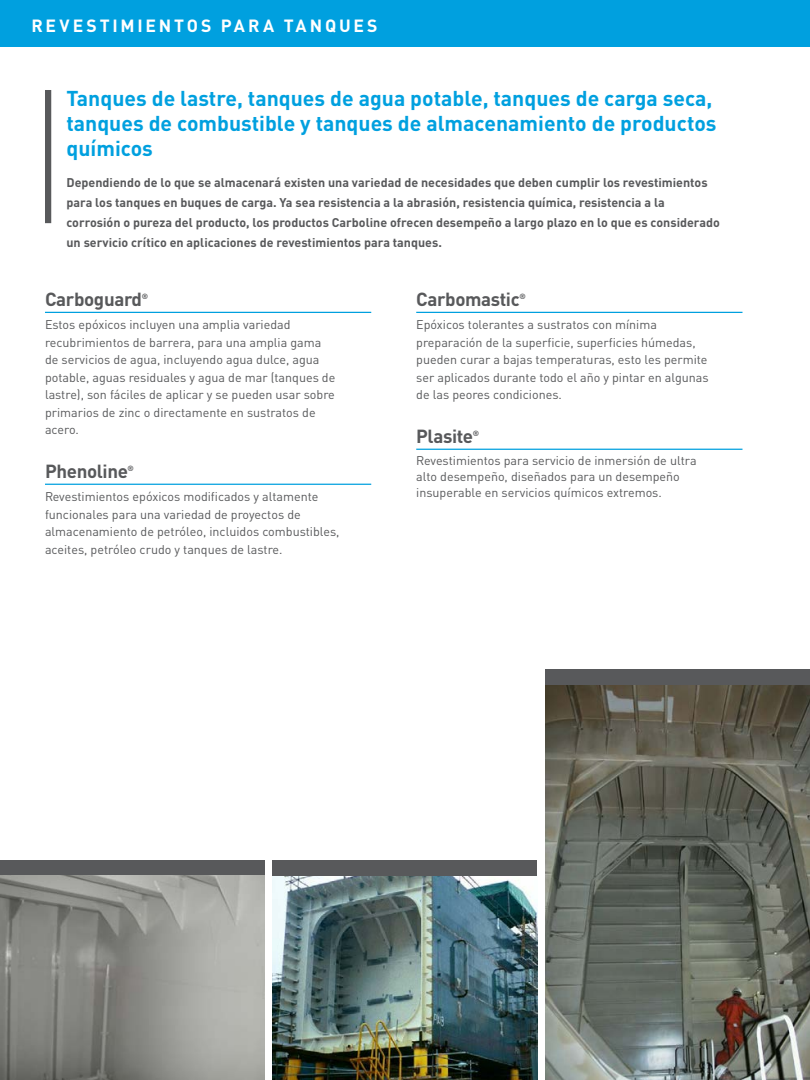
<style>
.page{position:relative;width:810px;height:1080px;background:#fff}
.page>*{position:absolute;margin:0;border:0;box-sizing:border-box;transform-origin:0 0}
.t1{font:700 21.25px/25px "DIN Pro";color:#00a0df}
.t2{font:700 18.75px "DIN Pro";letter-spacing:-.02em;color:#58595b}
.t3{font:700 17.5px "DIN Pro";letter-spacing:.16em;color:#fff}
.t4{font:12.5px/17.5px "DIN Pro";color:#58595b}
.t5{font:700 12.5px/20px "DIN Pro";color:#58595b}
.t6{font:700 7.5px "DIN Pro";color:#58595b}
</style>
<div class="page">
<img style="left:273px;top:876px;width:264px;height:204px">
<img style="left:546px;top:685px;width:264px;height:395px">
<div style="left:546px;top:669px;width:264px;height:16px;background:#58595b"></div>
<div style="left:273px;top:860px;width:264px;height:16px;background:#58595b"></div>
<div style="left:0;top:860px;width:264px;height:16px;background:#58595b"></div>
<img style="left:0;top:876px;width:264px;height:204px">
<div style="left:0;top:0;width:810px;height:47px;background:#00a0df"></div>
<hr style="left:45px;top:312px;width:326px;height:1px;background:#00a0df">
<hr style="left:45px;top:484px;width:326px;height:1px;background:#00a0df">
<hr style="left:416px;top:312px;width:326px;height:1px;background:#00a0df">
<hr style="left:416px;top:449px;width:326px;height:1px;background:#00a0df">
<div style="left:45px;top:90px;width:6px;height:133px;background:#58595b"></div>
<h3 class="t3" style="left:31px;top:11px;width:348px">REVESTIMIENTOS PARA TANQUES</h3>
<h1 class="t1" style="left:67px;top:84px;width:652px">Tanques de lastre, tanques de agua potable, tanques de carga seca, tanques de combustible y tanques de almacenamiento de productos químicos</h1>
<p class="t5" style="left:67px;top:171px;width:655px">Dependiendo de lo que se almacenará existen una variedad de necesidades que deben cumplir los revestimientos para los tanques en buques de carga. Ya sea resistencia a la abrasión, resistencia química, resistencia a la corrosión o pureza del producto, los productos Carboline ofrecen desempeño a largo plazo en lo que es considerado un servicio crítico en aplicaciones de revestimientos para tanques.</p>
<h2 class="t2" style="left:45px;top:284px;width:99px">Carboguard</h2>
<p class="t6" style="left:142px;top:290px;width:8px">®</p>
<p class="t4" style="left:45px;top:315px;width:292px">Estos epóxicos incluyen una amplia variedad recubrimientos de barrera, para una amplia gama de servicios de agua, incluyendo agua dulce, agua potable, aguas residuales y agua de mar (tanques de lastre), son fáciles de aplicar y se pueden usar sobre primarios de zinc o directamente en sustratos de acero.</p>
<h2 class="t2" style="left:45px;top:456px;width:84px">Phenoline</h2>
<p class="t6" style="left:128px;top:462px;width:8px">®</p>
<p class="t4" style="left:45px;top:487px;width:296px">Revestimientos epóxicos modificados y altamente funcionales para una variedad de proyectos de almacenamiento de petróleo, incluidos combustibles, aceites, petróleo crudo y tanques de lastre.</p>
<h2 class="t2" style="left:416px;top:284px;width:105px">Carbomastic</h2>
<p class="t6" style="left:519px;top:290px;width:8px">®</p>
<p class="t4" style="left:416px;top:315px;width:294px">Epóxicos tolerantes a sustratos con mínima preparación de la superficie, superficies húmedas, pueden curar a bajas temperaturas, esto les permite ser aplicados durante todo el año y pintar en algunas de las peores condiciones.</p>
<h2 class="t2" style="left:416px;top:421px;width:58px">Plasite</h2>
<p class="t6" style="left:473px;top:427px;width:8px">®</p>
<p class="t4" style="left:416px;top:451px;width:282px;line-height:16.2px">Revestimientos para servicio de inmersión de ultra alto desempeño, diseñados para un desempeño insuperable en servicios químicos extremos.</p>
</div>
